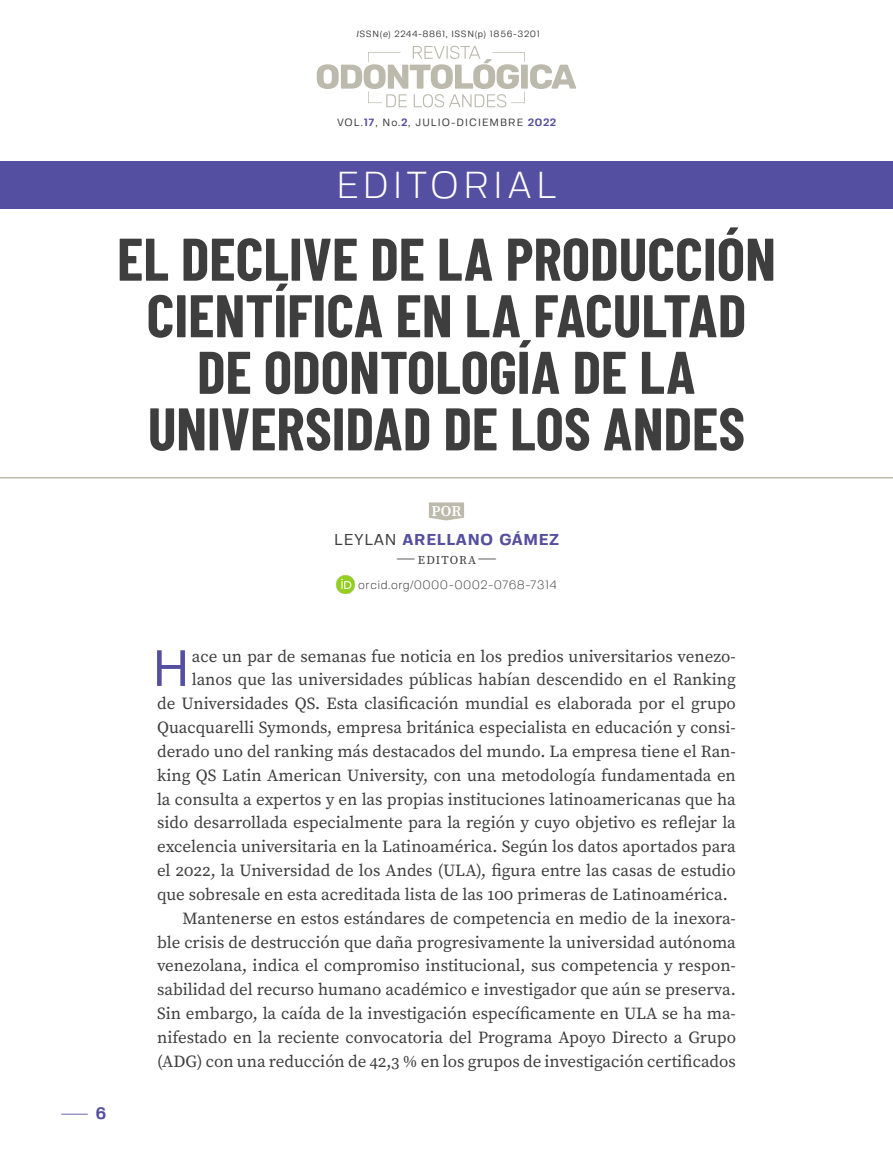
<style>
.page{position:relative;width:893px;height:1149px;background:#fff}
.page>*{position:absolute;margin:0;border:0;box-sizing:border-box;transform-origin:0 0}
.t1{font:700 60px/56.6px "Barlow Condensed";color:#3e3e3f;text-align:center}
.t2{font:51px "Fivo Sans";color:#554fa1}
.t3{font:300 37.5px "Fivo Sans";letter-spacing:.1em;color:#fff}
.t4{font:300 18px "Fivo Sans";color:#554fa1;scale:2 1}
.t5{font:16.95px "Source Serif Pro";color:#3e3e3f}
.t6{font:700 15.75px "Fivo Sans";letter-spacing:.05em;color:#554fa1}
.t7{font:600 15px "Source Serif Pro";color:#fff}
.t8{font:300 12px "Fivo Sans";letter-spacing:.04em;color:#3e3e3f}
.t9{font:12px "Source Serif Pro";letter-spacing:.095em;color:#3e3e3f;scale:2 1}
.t10{font:10.5px "Fivo Sans";letter-spacing:.1em;color:#3e3e3f}
.t11{font:9px "Fivo Sans";letter-spacing:.075em;color:#3e3e3f}
.s1{font-style:italic}
.s2{font-weight:700;color:#554fa1}
.s3{font-weight:400;color:#3e3e3f}
.s4{font-weight:700;font-size:16.5px}
</style>
<div class="page">
<div style="left:0;top:161px;width:893px;height:47px;background:#554fa1"></div>
<hr style="left:0;top:477px;width:893px;height:1px;background:#bcbaad">
<svg style="left:429px;top:502px;width:35px;height:18px"></svg>
<svg style="left:317px;top:46px;width:259px;height:61px"></svg>
<img style="left:336px;top:575px;width:19px;height:18px">
<p class="t11" style="left:356px;top:28px;width:185px"><span class="s1">I</span>SSN(<span class="s1">e</span>) 2244-8861, ISSN(p) 1856-3201</p>
<p class="t10" style="left:337px;top:116px;width:220px">VOL.<span class="s2">17</span>, No.<span class="s2">2</span>, JULIO-DICIEMBRE <span class="s2">2022</span></p>
<h3 class="t3" style="left:336px;top:162px;width:222px">EDITORIAL</h3>
<h1 class="t1" style="left:117px;top:229px;width:660px">EL DECLIVE DE LA PRODUCCIÓN<br>CIENTÍFICA EN LA FACULTAD<br>DE ODONTOLOGÍA DE LA<br>UNIVERSIDAD DE LOS ANDES</h1>
<p class="t7" style="left:431px;top:501px;width:32px">POR</p>
<p class="t6" style="left:334px;top:529px;width:226px"><span class="s3">LEYLAN</span> ARELLANO GÁMEZ</p>
<p class="t9" style="left:396px;top:551px;width:52px">—EDITORA—</p>
<p class="t8" style="left:358px;top:576px;width:200px">orcid.org/0000-0002-0768-7314</p>
<p class="t4" style="left:60px;top:1101px;width:25px">—<span class="s4">6</span></p>
<h2 class="t2" style="left:152px;top:636px;width:39px">H</h2>
<p class="t5" style="left:192px;top:644px;width:546px">ace un par de semanas fue noticia en los predios universitarios venezo-</p>
<p class="t5" style="left:192px;top:668px;width:546px">lanos que las universidades públicas habían descendido en el Ranking</p>
<p class="t5" style="left:157px;top:692px;width:580px">de Universidades QS. Esta clasificación mundial es elaborada por el grupo</p>
<p class="t5" style="left:157px;top:715px;width:580px">Quacquarelli Symonds, empresa británica especialista en educación y consi-</p>
<p class="t5" style="left:157px;top:739px;width:580px">derado uno del ranking más destacados del mundo. La empresa tiene el Ran-</p>
<p class="t5" style="left:157px;top:763px;width:580px">king QS Latin American University, con una metodología fundamentada en</p>
<p class="t5" style="left:157px;top:787px;width:580px">la consulta a expertos y en las propias instituciones latinoamericanas que ha</p>
<p class="t5" style="left:157px;top:811px;width:580px">sido desarrollada especialmente para la región y cuyo objetivo es reflejar la</p>
<p class="t5" style="left:157px;top:835px;width:580px">excelencia universitaria en la Latinoamérica. Según los datos aportados para</p>
<p class="t5" style="left:157px;top:858px;width:580px">el 2022, la Universidad de los Andes (ULA), figura entre las casas de estudio</p>
<p class="t5" style="left:157px;top:882px;width:572px">que sobresale en esta acreditada lista de las 100 primeras de Latinoamérica.</p>
<p class="t5" style="left:183px;top:906px;width:555px">Mantenerse en estos estándares de competencia en medio de la inexora-</p>
<p class="t5" style="left:157px;top:930px;width:580px">ble crisis de destrucción que daña progresivamente la universidad autónoma</p>
<p class="t5" style="left:157px;top:954px;width:580px">venezolana, indica el compromiso institucional, sus competencia y respon-</p>
<p class="t5" style="left:157px;top:977px;width:580px">sabilidad del recurso humano académico e investigador que aún se preserva.</p>
<p class="t5" style="left:157px;top:1001px;width:580px">Sin embargo, la caída de la investigación específicamente en ULA se ha ma-</p>
<p class="t5" style="left:157px;top:1025px;width:580px">nifestado en la reciente convocatoria del Programa Apoyo Directo a Grupo</p>
<p class="t5" style="left:157px;top:1049px;width:580px">(ADG) con una reducción de 42,3 % en los grupos de investigación certificados</p>
</div>
